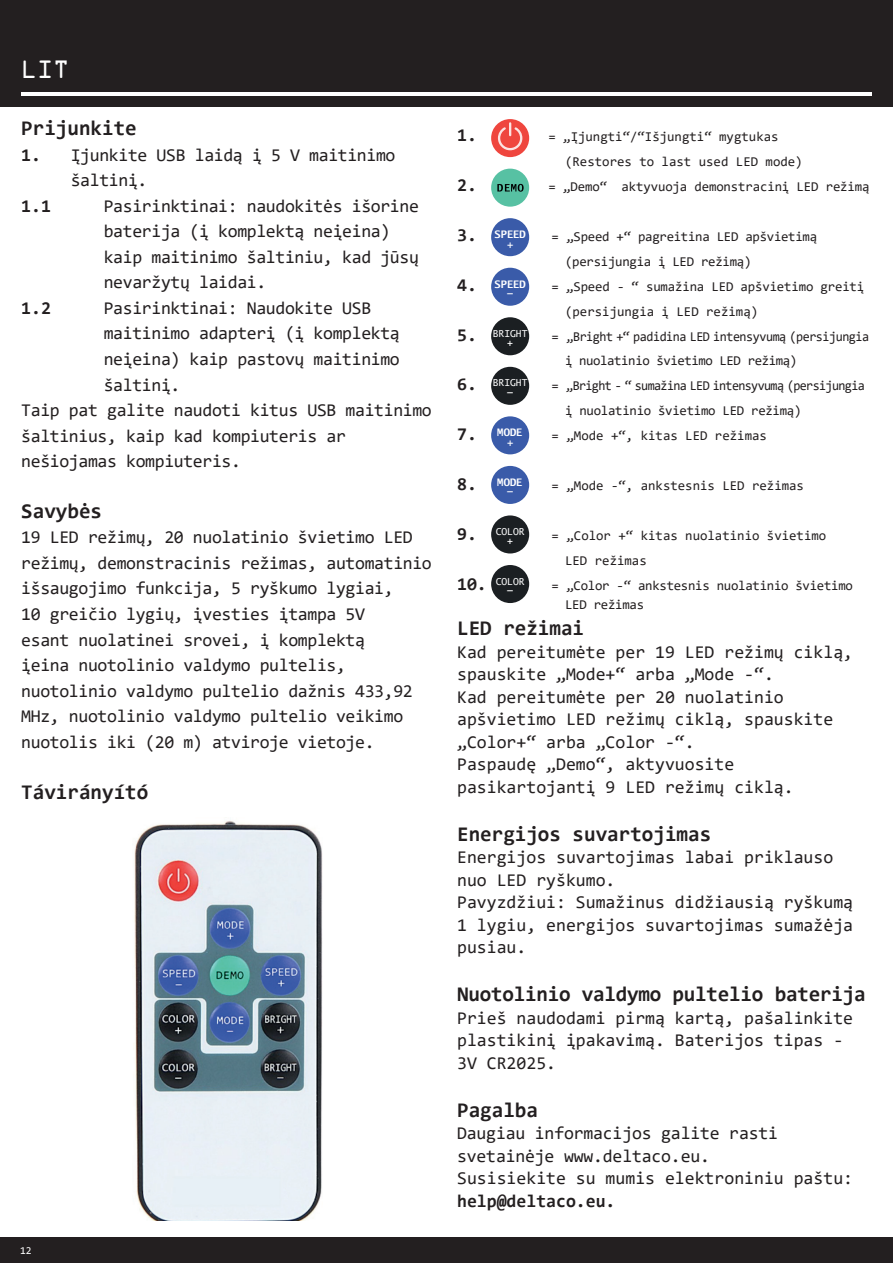
<style>
.page{position:relative;width:893px;height:1263px;background:#fff}
.page>*{position:absolute;margin:0;border:0;box-sizing:border-box;transform-origin:0 0}
.t1{font:22.5px "OCRA Std";color:#fff}
.t2{font:700 21px "Consolas";color:#231f20}
.t3{font:18px/25.5px "Consolas";letter-spacing:-.02em;color:#231f20}
.t4{font:18px/22.5px "Consolas";color:#231f20}
.t5{font:700 18px "Consolas";color:#231f20}
.t6{font:13.5px/24.9px "Consolas";letter-spacing:-.02em;color:#231f20}
.t7{font:13.5px/24.9px "Consolas";color:#231f20}
.t8{font:13.5px/24.9px "Consolas";letter-spacing:-.05em;color:#231f20}
.t9{font:10.5px "Consolas";color:#fff}
.t10{font:700 10.35px/9.3px "Lucida Sans Typewriter";color:#fff;text-align:center}
.t11{font:700 10.35px "Lucida Sans Typewriter";color:#fff;scale:1.38 1}
.t12{font:700 9.75px "Lucida Sans Typewriter";color:#fff}
.t13{font:9.6px "Lucida Sans Typewriter";color:#fff}
.s1{font-weight:700}
</style>
<div class="page">
<div style="left:0;top:0;width:893px;height:106px;background:#231f20"></div>
<hr style="left:21px;top:92px;width:851px;height:4px;background:#fff">
<div style="left:0;top:1237px;width:893px;height:26px;background:#231f20"></div>
<div style="left:491px;top:119px;width:38px;height:38px;background:#ef463e;border-radius:50%"></div>
<svg style="left:497px;top:121px;width:27px;height:30px"></svg>
<div style="left:491px;top:218px;width:38px;height:38px;background:#3a5ba9;border-radius:50%"></div>
<div style="left:491px;top:268px;width:38px;height:38px;background:#3a5ba9;border-radius:50%"></div>
<div style="left:491px;top:416px;width:38px;height:38px;background:#3a5ba9;border-radius:50%"></div>
<div style="left:491px;top:466px;width:38px;height:38px;background:#3a5ba9;border-radius:50%"></div>
<div style="left:491px;top:317px;width:38px;height:38px;background:#1b1f22;border-radius:50%"></div>
<div style="left:491px;top:367px;width:38px;height:38px;background:#1b1f22;border-radius:50%"></div>
<div style="left:491px;top:515px;width:38px;height:38px;background:#1b1f22;border-radius:50%"></div>
<div style="left:491px;top:565px;width:38px;height:38px;background:#1b1f22;border-radius:50%"></div>
<div style="left:491px;top:169px;width:38px;height:38px;background:#57c1a3;border-radius:50%"></div>
<svg style="left:497px;top:184px;width:27px;height:8px"></svg>
<img style="left:134px;top:821px;width:189px;height:399px">
<p class="t1" style="left:21px;top:59px;width:50px">LIT</p>
<p class="t2" style="left:21px;top:115px;width:117px">Prijunkite</p>
<p class="t3" style="left:71px;top:142px;width:326px;text-indent:-49px"><span class="s1">1.</span> Įjunkite USB laidą į 5 V maitinimo šaltinį.</p>
<p class="t5" style="left:21px;top:194px;width:31px">1.1</p>
<p class="t3" style="left:104px;top:193px;width:317px">Pasirinktinai: naudokitės išorine baterija (į komplektą neįeina) kaip maitinimo šaltiniu, kad jūsų nevaržytų laidai.</p>
<p class="t5" style="left:21px;top:296px;width:31px">1.2</p>
<p class="t3" style="left:104px;top:295px;width:269px">Pasirinktinai: Naudokite USB</p>
<p class="t3" style="left:104px;top:320px;width:298px">maitinimo adapterį (į komplektą</p>
<p class="t3" style="left:104px;top:346px;width:298px">neįeina) kaip pastovų maitinimo</p>
<p class="t3" style="left:104px;top:371px;width:78px">šaltinį.</p>
<p class="t3" style="left:21px;top:397px;width:412px">Taip pat galite naudoti kitus USB maitinimo</p>
<p class="t3" style="left:21px;top:422px;width:326px">šaltinius, kaip kad kompiuteris ar</p>
<p class="t3" style="left:21px;top:448px;width:221px">nešiojamas kompiuteris.</p>
<p class="t2" style="left:21px;top:498px;width:82px">Savybės</p>
<p class="t3" style="left:21px;top:524px;width:412px">19 LED režimų, 20 nuolatinio švietimo LED režimų, demonstracinis režimas, automatinio išsaugojimo funkcija, 5 ryškumo lygiai,<br>10 greičio lygių, įvesties įtampa 5V<br>esant nuolatinei srovei, į komplektą<br>įeina nuotolinio valdymo pultelis, nuotolinio valdymo pultelio dažnis 433,92<br>MHz, nuotolinio valdymo pultelio veikimo nuotolis iki (20 m) atviroje vietoje.</p>
<p class="t2" style="left:21px;top:778px;width:129px">Távirányító</p>
<p class="t9" style="left:20px;top:1243px;width:13px">12</p>
<p class="t5" style="left:457px;top:124px;width:21px">1.</p>
<p class="t7" style="left:565px;top:124px;width:239px;text-indent:-17px">= „Įjungti“/“Išjungti“ mygtukas (Restores to last used LED mode)</p>
<p class="t5" style="left:457px;top:174px;width:21px">2.</p>
<p class="t6" style="left:548px;top:174px;width:323px">= „Demo“ aktyvuoja demonstracinį LED režimą</p>
<p class="t5" style="left:457px;top:223px;width:21px">3.</p>
<p class="t6" style="left:565px;top:224px;width:254px;text-indent:-14px">= „Speed +“ pagreitina LED apšvietimą (persijungia į LED režimą)</p>
<p class="t5" style="left:457px;top:273px;width:21px">4.</p>
<p class="t6" style="left:565px;top:273px;width:301px;text-indent:-14px">= „Speed - “ sumažina LED apšvietimo greitį (persijungia į LED režimą)</p>
<p class="t5" style="left:457px;top:323px;width:21px">5.</p>
<p class="t6" style="left:565px;top:323px;width:306px;text-indent:-13px">= „Bright +“ padidina LED intensyvumą (persijungia į nuolatinio švietimo LED režimą)</p>
<p class="t5" style="left:457px;top:373px;width:21px">6.</p>
<p class="t8" style="left:565px;top:373px;width:301px;text-indent:-13px">= „Bright - “ sumažina LED intensyvumą (persijungia į nuolatinio švietimo LED režimą)</p>
<p class="t5" style="left:457px;top:423px;width:21px">7.</p>
<p class="t7" style="left:552px;top:423px;width:217px">= „Mode +“, kitas LED režimas</p>
<p class="t5" style="left:457px;top:472px;width:21px">8.</p>
<p class="t7" style="left:552px;top:473px;width:254px">= „Mode -“, ankstesnis LED režimas</p>
<p class="t5" style="left:457px;top:522px;width:21px">9.</p>
<p class="t7" style="left:565px;top:522px;width:263px;text-indent:-14px">= „Color +“ kitas nuolatinio švietimo<br>LED režimas</p>
<p class="t5" style="left:457px;top:572px;width:31px">10.</p>
<p class="t6" style="left:565px;top:575px;width:289px;line-height:19.5px;text-indent:-14px">= „Color -“ ankstesnis nuolatinio švietimo<br>LED režimas</p>
<p class="t10" style="left:494px;top:230px;width:33px">SPEED +</p>
<p class="t10" style="left:494px;top:279px;width:33px">SPEED -</p>
<p class="t13" style="left:493px;top:328px;width:36px">BRIGHT</p>
<p class="t12" style="left:507px;top:337px;width:7px">+</p>
<p class="t13" style="left:493px;top:377px;width:36px">BRIGHT</p>
<p class="t11" style="left:506px;top:386px;width:8px">-</p>
<p class="t10" style="left:497px;top:428px;width:27px">MODE +</p>
<p class="t10" style="left:497px;top:478px;width:27px">MODE -</p>
<p class="t13" style="left:496px;top:526px;width:30px">COLOR</p>
<p class="t12" style="left:507px;top:535px;width:7px">+</p>
<p class="t13" style="left:496px;top:576px;width:30px">COLOR</p>
<p class="t11" style="left:506px;top:584px;width:8px">-</p>
<p class="t2" style="left:457px;top:615px;width:129px">LED režimai</p>
<p class="t4" style="left:457px;top:640px;width:397px">Kad pereitumėte per 19 LED režimų ciklą, spauskite „Mode+“ arba „Mode -“.<br>Kad pereitumėte per 20 nuolatinio apšvietimo LED režimų ciklą, spauskite „Color+“ arba „Color -“.<br>Paspaudę „Demo“, aktyvuosite pasikartojantį 9 LED režimų ciklą.</p>
<p class="t2" style="left:457px;top:820px;width:256px">Energijos suvartojimas</p>
<p class="t4" style="left:457px;top:846px;width:397px">Energijos suvartojimas labai priklauso nuo LED ryškumo.<br>Pavyzdžiui: Sumažinus didžiausią ryškumą<br>1 lygiu, energijos suvartojimas sumažėja pusiau.</p>
<p class="t2" style="left:457px;top:981px;width:410px">Nuotolinio valdymo pultelio baterija</p>
<p class="t4" style="left:457px;top:1006px;width:397px">Prieš naudodami pirmą kartą, pašalinkite plastikinį įpakavimą. Baterijos tipas -<br>3V CR2025.</p>
<p class="t2" style="left:457px;top:1096px;width:82px">Pagalba</p>
<p class="t3" style="left:457px;top:1122px;width:397px;line-height:22.5px">Daugiau informacijos galite rasti svetainėje www.deltaco.eu.<br>Susisiekite su mumis elektroniniu paštu:</p>
<p class="t5" style="left:457px;top:1189px;width:160px">help@deltaco.eu.</p>
</div>
